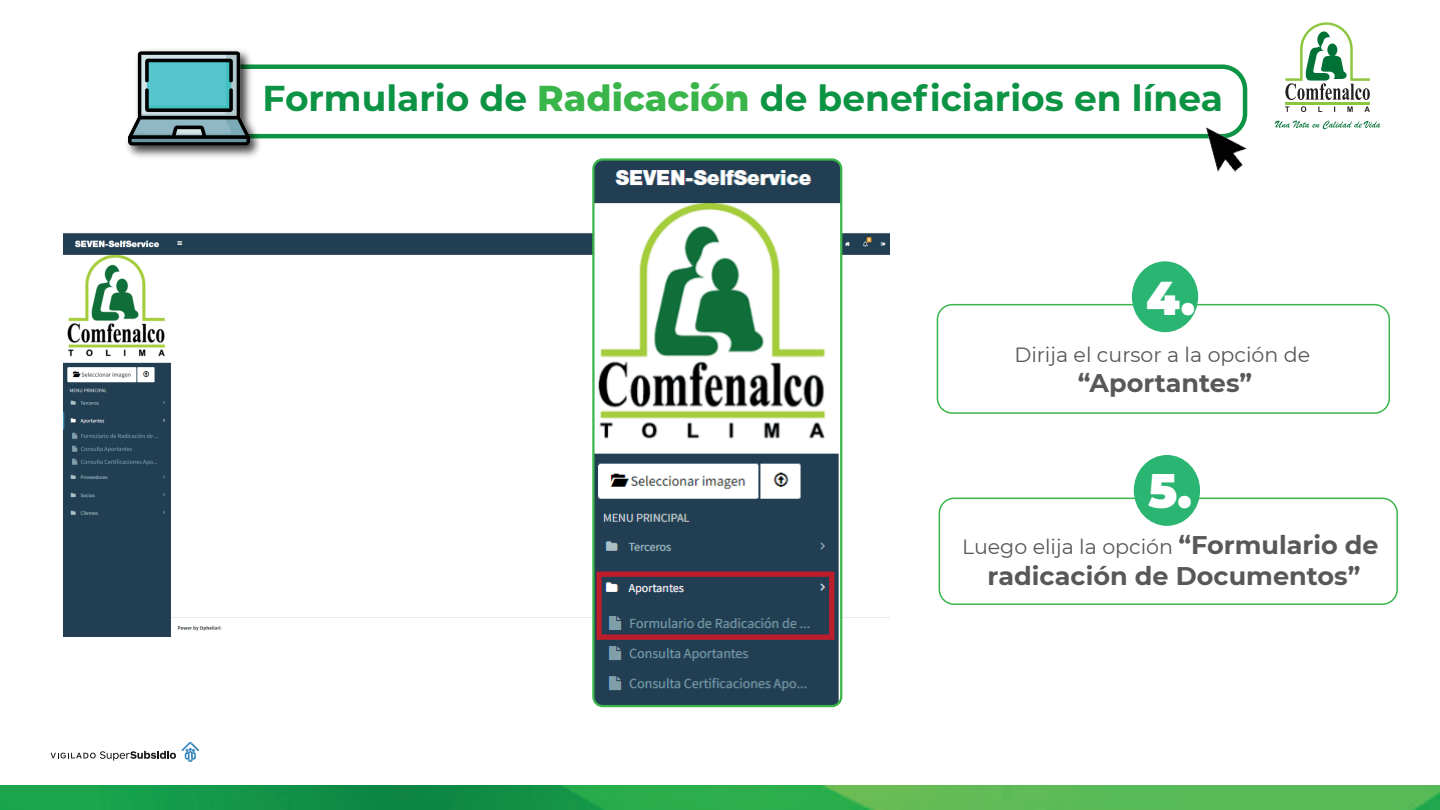
<style>
.page{position:relative;width:1440px;height:810px;background:#fff}
.page>*{position:absolute;margin:0;border:0;box-sizing:border-box;transform-origin:0 0}
.t1{font:900 47.33px "Montserrat";color:#fff}
.t2{font:700 36px "Montserrat";color:#0d9344}
.t3{font:700 25.5px "Montserrat";color:#57585a}
.t4{font:20.55px "Montserrat";color:#57585a}
.s1{font-weight:800;color:#3ab54a}
.s2{font-weight:700;font-size:25.5px}
</style>
<div class="page">
<svg style="left:1275px;top:121px;width:106px;height:8px"></svg>
<svg style="left:1285px;top:106px;width:85px;height:6px"></svg>
<hr style="left:1285px;top:102px;width:85px;height:2px;background:#8bc63e">
<svg style="left:1285px;top:22px;width:85px;height:78px"></svg>
<svg style="left:51px;top:751px;width:125px;height:10px"></svg>
<svg style="left:182px;top:742px;width:17px;height:20px"></svg>
<img style="left:0;top:785px;width:1440px;height:25px">
<div style="left:937px;top:304px;width:453px;height:110px;border:2px solid #3ab54a;border-radius:15px"></div>
<div style="left:1132px;top:261px;width:66px;height:71px;background:#2bb572;border-radius:50%"></div>
<div style="left:939px;top:498px;width:459px;height:107px;border:2px solid #3ab54a;border-radius:15px"></div>
<div style="left:1134px;top:455px;width:66px;height:71px;background:#2bb572;border-radius:50%"></div>
<img style="left:63px;top:232px;width:826px;height:405px">
<img style="left:595px;top:161px;width:244px;height:543px">
<div style="left:592px;top:158px;width:250px;height:549px;border:2px solid #3ab54a;border-radius:9px"></div>
<div style="left:596px;top:572px;width:238px;height:68px;border:5px solid #be1d2c"></div>
<div style="left:202px;top:64px;width:1045px;height:74px;border:4px solid #0d9344;border-radius:23px"></div>
<img style="left:127px;top:59px;width:139px;height:98px">
<img style="left:128px;top:50px;width:122px;height:107px">
<img style="left:1199px;top:116px;width:49px;height:56px">
<h2 class="t2" style="left:263px;top:72px;width:962px">Formulario de <span class="s1">Radicación</span> de beneficiarios en línea</h2>
<h1 class="t1" style="left:1146px;top:262px;width:50px">4.</h1>
<p class="t4" style="left:1014px;top:340px;width:297px">Dirija el cursor a la opción de</p>
<p class="t3" style="left:1078px;top:365px;width:176px">“Aportantes”</p>
<h1 class="t1" style="left:1148px;top:456px;width:45px">5.</h1>
<p class="t4" style="left:962px;top:533px;width:418px">Luego elija la opción <span class="s2">“Formulario de</span></p>
<p class="t3" style="left:988px;top:557px;width:374px">radicación de Documentos”</p>
</div>
